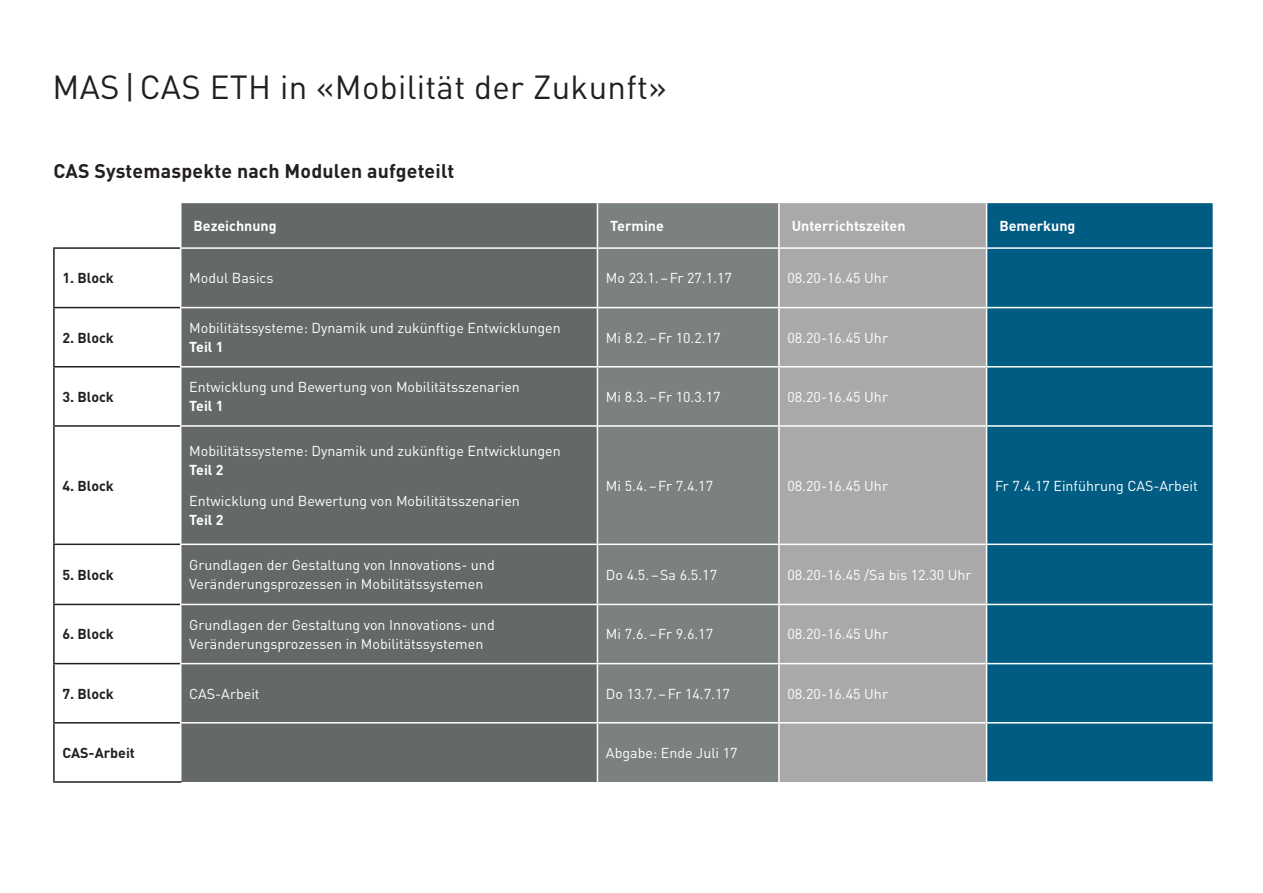
<style>
.page{position:relative;width:1263px;height:893px;background:#fff}
.page>*{position:absolute;margin:0;border:0;box-sizing:border-box;transform-origin:0 0}
._03-titel-3{font:33px "DIN Pro";letter-spacing:.01em;color:#231f20}
._03-titel-3-2{font:700 19.5px "DIN Pro";letter-spacing:.01em;color:#231f20}
._06-lauftext{font:14.25px/18.8px "DIN Pro";color:#fff}
._06-lauftext-2{font:700 14.25px "DIN Pro";color:#fff}
._06-lauftext-3{font:700 14.25px "DIN Pro";color:#231f20}
</style>
<div class="page">
<svg style="left:55px;top:306px;width:125px;height:418px"></svg>
<div style="left:181px;top:203px;width:416px;height:579px;background:#646868"></div>
<div style="left:598px;top:203px;width:180px;height:579px;background:#7b8081"></div>
<div style="left:780px;top:203px;width:206px;height:579px;background:#aaa8a8"></div>
<div style="left:987px;top:203px;width:226px;height:578px;background:#015c83"></div>
<hr style="left:180px;top:307px;width:417px;height:1px;background:#fff">
<hr style="left:597px;top:307px;width:182px;height:1px;background:#fff">
<hr style="left:779px;top:307px;width:207px;height:1px;background:#fff">
<hr style="left:986px;top:307px;width:227px;height:1px;background:#fff">
<hr style="left:180px;top:366px;width:417px;height:1px;background:#fff">
<hr style="left:597px;top:366px;width:182px;height:1px;background:#fff">
<hr style="left:779px;top:366px;width:207px;height:1px;background:#fff">
<hr style="left:986px;top:366px;width:227px;height:1px;background:#fff">
<hr style="left:180px;top:425px;width:417px;height:2px;background:#fff">
<hr style="left:597px;top:425px;width:182px;height:2px;background:#fff">
<hr style="left:779px;top:425px;width:207px;height:2px;background:#fff">
<hr style="left:986px;top:425px;width:227px;height:2px;background:#fff">
<hr style="left:180px;top:544px;width:417px;height:1px;background:#fff">
<hr style="left:597px;top:544px;width:182px;height:1px;background:#fff">
<hr style="left:779px;top:544px;width:207px;height:1px;background:#fff">
<hr style="left:986px;top:544px;width:227px;height:1px;background:#fff">
<hr style="left:180px;top:604px;width:417px;height:1px;background:#fff">
<hr style="left:597px;top:604px;width:182px;height:1px;background:#fff">
<hr style="left:779px;top:604px;width:207px;height:1px;background:#fff">
<hr style="left:986px;top:604px;width:227px;height:1px;background:#fff">
<hr style="left:180px;top:663px;width:417px;height:1px;background:#fff">
<hr style="left:597px;top:663px;width:182px;height:1px;background:#fff">
<hr style="left:779px;top:663px;width:207px;height:1px;background:#fff">
<hr style="left:986px;top:663px;width:227px;height:1px;background:#fff">
<hr style="left:180px;top:722px;width:417px;height:1px;background:#fff">
<hr style="left:597px;top:722px;width:182px;height:1px;background:#fff">
<hr style="left:779px;top:722px;width:207px;height:1px;background:#fff">
<hr style="left:986px;top:722px;width:227px;height:1px;background:#fff">
<hr style="left:180px;top:247px;width:417px;height:2px;background:#fff">
<hr style="left:597px;top:247px;width:182px;height:2px;background:#fff">
<hr style="left:779px;top:247px;width:207px;height:2px;background:#fff">
<hr style="left:986px;top:247px;width:227px;height:2px;background:#fff">
<hr style="left:53px;top:247px;width:127px;height:2px;background:#231f20">
<hr style="left:53px;top:249px;width:2px;height:58px;background:#231f20">
<hr style="left:53px;top:307px;width:127px;height:1px;background:#231f20">
<hr style="left:53px;top:308px;width:2px;height:58px;background:#231f20">
<hr style="left:53px;top:366px;width:127px;height:1px;background:#231f20">
<hr style="left:53px;top:367px;width:2px;height:58px;background:#231f20">
<hr style="left:53px;top:425px;width:127px;height:2px;background:#231f20">
<hr style="left:53px;top:427px;width:2px;height:117px;background:#231f20">
<hr style="left:53px;top:544px;width:127px;height:1px;background:#231f20">
<hr style="left:53px;top:545px;width:2px;height:59px;background:#231f20">
<hr style="left:53px;top:604px;width:127px;height:1px;background:#231f20">
<hr style="left:53px;top:605px;width:2px;height:58px;background:#231f20">
<hr style="left:53px;top:663px;width:127px;height:1px;background:#231f20">
<hr style="left:53px;top:664px;width:2px;height:58px;background:#231f20">
<hr style="left:53px;top:722px;width:127px;height:1px;background:#231f20">
<hr style="left:53px;top:723px;width:2px;height:58px;background:#231f20">
<hr style="left:53px;top:781px;width:128px;height:2px;background:#231f20">
<p class="_03-titel-3" style="left:52px;top:61px;width:616px">MAS|CAS ETH in «Mobilität der Zukunft»</p>
<p class="_03-titel-3-2" style="left:53px;top:154px;width:403px">CAS Systemaspekte nach Modulen aufgeteilt</p>
<p class="_06-lauftext-2" style="left:193px;top:214px;width:85px">Bezeichnung</p>
<p class="_06-lauftext-2" style="left:610px;top:214px;width:55px">Termine</p>
<p class="_06-lauftext-2" style="left:792px;top:214px;width:115px">Unterrichtszeiten</p>
<p class="_06-lauftext-2" style="left:999px;top:214px;width:78px">Bemerkung</p>
<p class="_06-lauftext-3" style="left:62px;top:266px;width:53px">1. Block</p>
<p class="_06-lauftext" style="left:189px;top:267px;width:86px">Modul Basics</p>
<p class="_06-lauftext" style="left:606px;top:267px;width:128px">Mo 23.1.–Fr 27.1.17</p>
<p class="_06-lauftext" style="left:787px;top:267px;width:102px">08.20-16.45 Uhr</p>
<p class="_06-lauftext-3" style="left:62px;top:326px;width:53px">2. Block</p>
<p class="_06-lauftext" style="left:189px;top:317px;width:373px">Mobilitätssysteme: Dynamik und zukünftige Entwicklungen</p>
<p class="_06-lauftext-2" style="left:189px;top:335px;width:36px">Teil 1</p>
<p class="_06-lauftext" style="left:606px;top:327px;width:116px">Mi 8.2.–Fr 10.2.17</p>
<p class="_06-lauftext" style="left:787px;top:327px;width:102px">08.20-16.45 Uhr</p>
<p class="_06-lauftext-3" style="left:62px;top:385px;width:53px">3. Block</p>
<p class="_06-lauftext" style="left:189px;top:376px;width:332px">Entwicklung und Bewertung von Mobilitätsszenarien</p>
<p class="_06-lauftext-2" style="left:189px;top:394px;width:36px">Teil 1</p>
<p class="_06-lauftext" style="left:606px;top:386px;width:116px">Mi 8.3.–Fr 10.3.17</p>
<p class="_06-lauftext" style="left:787px;top:386px;width:102px">08.20-16.45 Uhr</p>
<p class="_06-lauftext-3" style="left:62px;top:474px;width:53px">4. Block</p>
<p class="_06-lauftext" style="left:189px;top:440px;width:373px">Mobilitätssysteme: Dynamik und zukünftige Entwicklungen</p>
<p class="_06-lauftext-2" style="left:189px;top:458px;width:36px">Teil 2</p>
<p class="_06-lauftext" style="left:189px;top:490px;width:332px">Entwicklung und Bewertung von Mobilitätsszenarien</p>
<p class="_06-lauftext-2" style="left:189px;top:508px;width:36px">Teil 2</p>
<p class="_06-lauftext" style="left:606px;top:475px;width:109px">Mi 5.4.–Fr 7.4.17</p>
<p class="_06-lauftext" style="left:787px;top:475px;width:102px">08.20-16.45 Uhr</p>
<p class="_06-lauftext" style="left:995px;top:475px;width:204px">Fr 7.4.17 Einführung CAS-Arbeit</p>
<p class="_06-lauftext-3" style="left:62px;top:563px;width:53px">5. Block</p>
<p class="_06-lauftext" style="left:189px;top:554px;width:307px">Grundlagen der Gestaltung von Innovations- und<br>Veränderungsprozessen in Mobilitätssystemen</p>
<p class="_06-lauftext" style="left:606px;top:564px;width:113px">Do 4.5.–Sa 6.5.17</p>
<p class="_06-lauftext" style="left:787px;top:564px;width:186px">08.20-16.45 /Sa bis 12.30 Uhr</p>
<p class="_06-lauftext-3" style="left:62px;top:622px;width:53px">6. Block</p>
<p class="_06-lauftext" style="left:189px;top:614px;width:307px">Grundlagen der Gestaltung von Innovations- und<br>Veränderungsprozessen in Mobilitätssystemen</p>
<p class="_06-lauftext" style="left:606px;top:623px;width:109px">Mi 7.6.–Fr 9.6.17</p>
<p class="_06-lauftext" style="left:787px;top:623px;width:102px">08.20-16.45 Uhr</p>
<p class="_06-lauftext-3" style="left:62px;top:682px;width:53px">7. Block</p>
<p class="_06-lauftext" style="left:189px;top:683px;width:72px">CAS-Arbeit</p>
<p class="_06-lauftext" style="left:606px;top:683px;width:125px">Do 13.7.–Fr 14.7.17</p>
<p class="_06-lauftext" style="left:787px;top:683px;width:102px">08.20-16.45 Uhr</p>
<p class="_06-lauftext-3" style="left:62px;top:741px;width:74px">CAS-Arbeit</p>
<p class="_06-lauftext" style="left:606px;top:742px;width:133px">Abgabe: Ende Juli 17</p>
</div>
